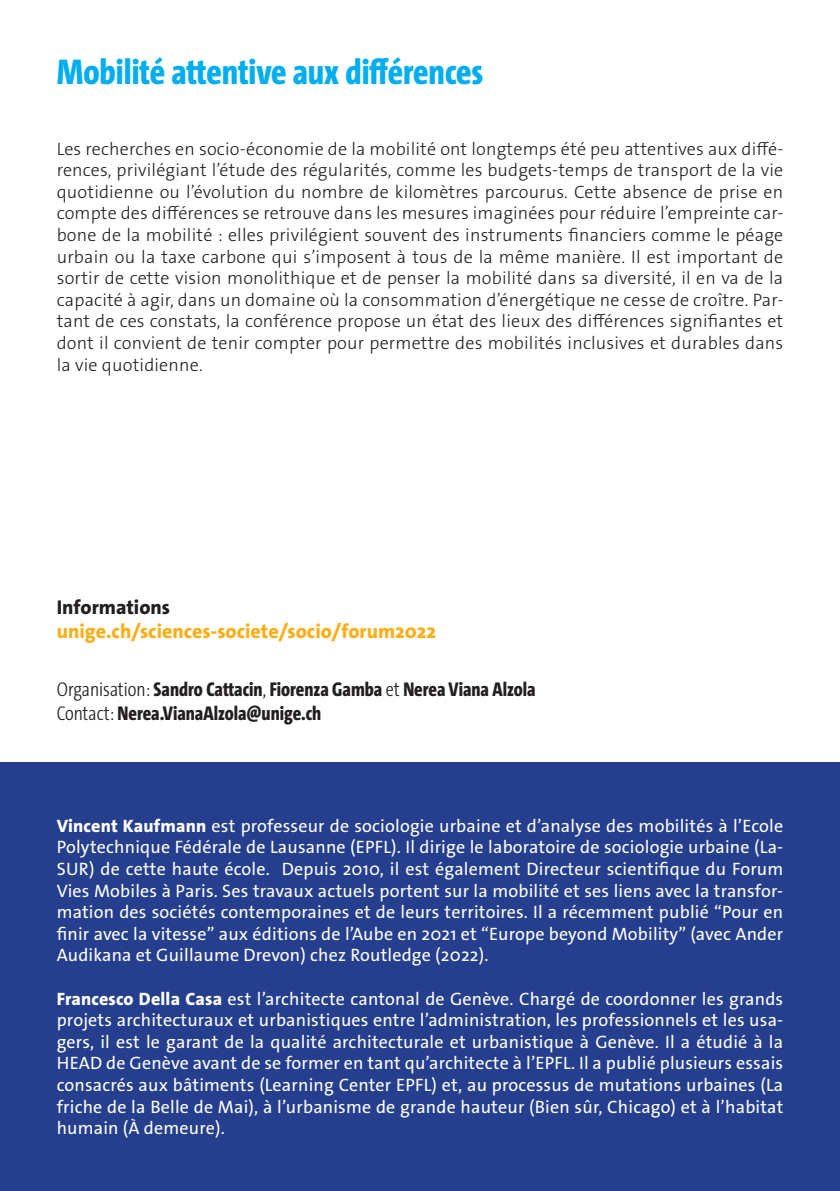
<style>
.page{position:relative;width:840px;height:1191px;background:#fff}
.page>*{position:absolute;margin:0;border:0;box-sizing:border-box;transform-origin:0 0}
.t1{font:800 36px "The Sans Cd LF8";color:#00aeef}
.t2{font:800 20px "The Sans Cd LF8";color:#231f20}
.t3{font:800 20px/24px "The Sans Os F";color:#faaf18}
.t4{font:18px/21.6px "The Sans Os F";letter-spacing:.01em;color:#fff;text-align:justify}
.t5{font:300 18px/21.6px "The Sans Os F";letter-spacing:.01em;color:#231f20;text-align:justify}
.s1{color:#231f20}
.s2{font-family:"The Sans Cd LF3";font-weight:300}
.s3{font-weight:800}
</style>
<div class="page">
<div style="left:0;top:763px;width:839px;height:428px;background:#253f8e"></div>
<p class="t1" style="left:57px;top:48px;width:428px">Mobilité attentive aux différences</p>
<p class="t5" style="left:57px;top:138px;width:727px">Les recherches en socio-économie de la mobilité ont longtemps été peu attentives aux diffé&shy;rences, privilégiant l’étude des régularités, comme les budgets-temps de transport de la vie quotidienne ou l’évolution du nombre de kilomètres parcourus. Cette absence de prise en compte des différences se retrouve dans les mesures imaginées pour réduire l’empreinte car&shy;bone de la mobilité : elles privilégient souvent des instruments financiers comme le péage urbain ou la taxe carbone qui s’imposent à tous de la même manière. Il est important de sortir de cette vision monolithique et de penser la mobilité dans sa diversité, il en va de la capacité à agir, dans un domaine où la consommation d’énergétique ne cesse de croître. Par&shy;tant de ces constats, la conférence propose un état des lieux des différences signifiantes et dont il convient de tenir compter pour permettre des mobilités inclusives et durables dans la vie quotidienne.</p>
<p class="t3" style="left:57px;top:595px;width:381px"><span class="s1">Informations </span>unige.ch/sciences-societe/socio/forum2022</p>
<p class="t2" style="left:57px;top:676px;width:480px"><span class="s2">Organisation:</span> Sandro Cattacin<span class="s2">,</span> Fiorenza Gamba <span class="s2">et</span> Nerea Viana Alzola</p>
<p class="t2" style="left:57px;top:700px;width:266px"><span class="s2">Contact:</span> Nerea.VianaAlzola@unige.ch</p>
<p class="t4" style="left:57px;top:815px;width:727px"><span class="s3">Vincent Kaufmann</span> est professeur de sociologie urbaine et d’analyse des mobilités à l’Ecole Polytechnique Fédérale de Lausanne (EPFL). Il dirige le laboratoire de sociologie urbaine (La-SUR) de cette haute école. Depuis 2010, il est également Directeur scientifique du Forum Vies Mobiles à Paris. Ses travaux actuels portent sur la mobilité et ses liens avec la transfor&shy;mation des sociétés contemporaines et de leurs territoires. Il a récemment publié “Pour en finir avec la vitesse” aux éditions de l’Aube en 2021 et “Europe beyond Mobility” (avec Ander Audikana et Guillaume Drevon) chez Routledge (2022).</p>
<p class="t4" style="left:57px;top:988px;width:727px"><span class="s3">Francesco Della Casa</span> est l’architecte cantonal de Genève. Chargé de coordonner les grands projets architecturaux et urbanistiques entre l’administration, les professionnels et les usa&shy;gers, il est le garant de la qualité architecturale et urbanistique à Genève. Il a étudié à la HEAD de Genève avant de se former en tant qu’architecte à l’EPFL. Il a publié plusieurs essais consacrés aux bâtiments (Learning Center EPFL) et, au processus de mutations urbaines (La friche de la Belle de Mai), à l’urbanisme de grande hauteur (Bien sûr, Chicago) et à l’habitat humain (À demeure).</p>
</div>
